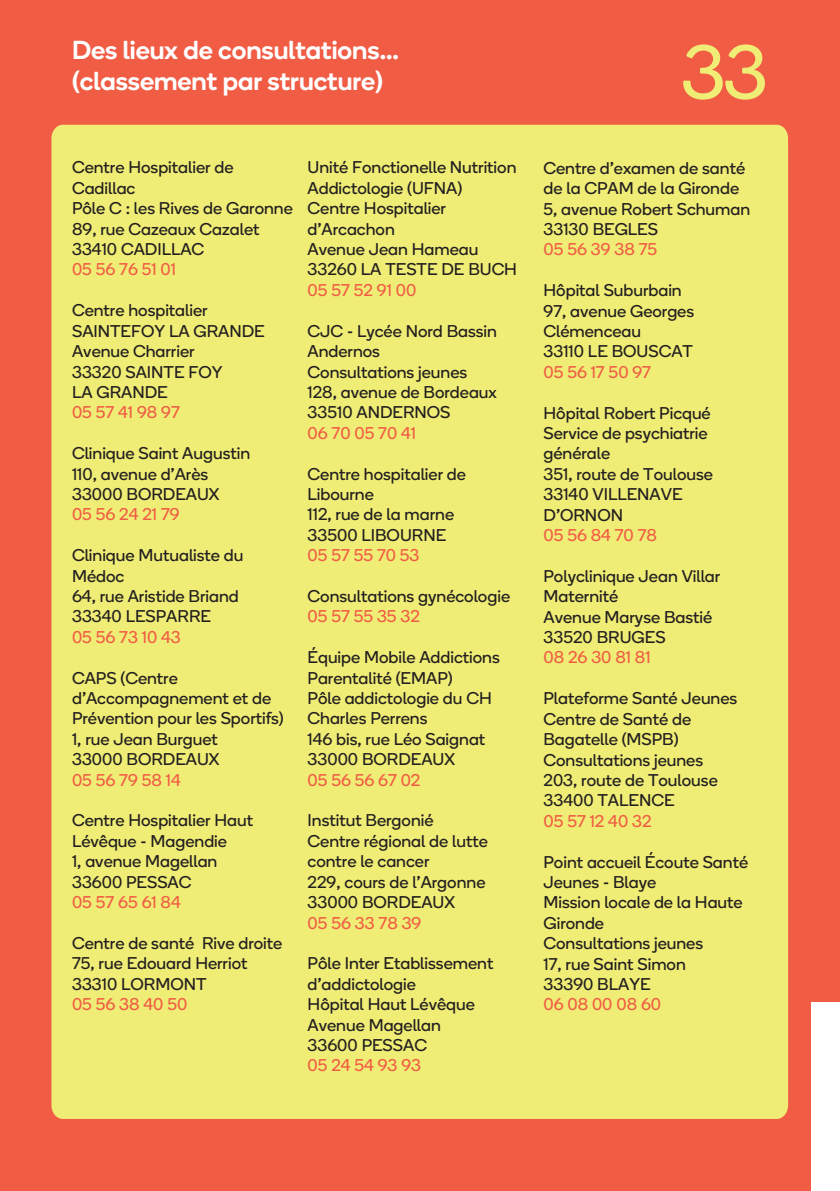
<style>
.page{position:relative;width:840px;height:1191px;background:#fff}
.page>*{position:absolute;margin:0;border:0;box-sizing:border-box;transform-origin:0 0}
.t1{font:76px "Boing";color:#efed75}
.t2{font:500 26px "Boing";color:#fff}
.Tel{font:17px/20.4px "Boing";color:#231f20}
.Tel-2{font:17px "Boing";color:#f15c45}
</style>
<div class="page">
<div style="left:0;top:0;width:839px;height:1191px;background:#f15c45"></div>
<div style="left:51px;top:125px;width:736px;height:994px;background:#efed75"></div>
<div style="left:810px;top:1002px;width:29px;height:189px;background:#fff"></div>
<p class="t2" style="left:72px;top:32px;width:328px">Des lieux de consultations...</p>
<p class="t2" style="left:72px;top:63px;width:312px">(classement par structure)</p>
<p class="Tel" style="left:72px;top:157px;width:163px">Centre Hospitalier de<br>Cadillac</p>
<p class="Tel" style="left:72px;top:198px;width:222px">Pôle C : les Rives de Garonne</p>
<p class="Tel" style="left:72px;top:218px;width:189px">89, rue Cazeaux Cazalet<br>33410 CADILLAC</p>
<p class="Tel-2" style="left:72px;top:258px;width:105px">05 56 76 51 01</p>
<p class="Tel" style="left:72px;top:300px;width:194px">Centre hospitalier<br>SAINTEFOY LA GRANDE</p>
<p class="Tel" style="left:72px;top:340px;width:124px">Avenue Charrier</p>
<p class="Tel" style="left:72px;top:361px;width:152px">33320 SAINTE FOY</p>
<p class="Tel" style="left:72px;top:381px;width:97px">LA GRANDE</p>
<p class="Tel-2" style="left:72px;top:401px;width:109px">05 57 41 98 97</p>
<p class="Tel" style="left:72px;top:442px;width:179px">Clinique Saint Augustin</p>
<p class="Tel" style="left:72px;top:463px;width:138px">110, avenue d’Arès</p>
<p class="Tel" style="left:72px;top:483px;width:149px">33000 BORDEAUX</p>
<p class="Tel-2" style="left:72px;top:503px;width:109px">05 56 24 21 79</p>
<p class="Tel" style="left:72px;top:544px;width:173px">Clinique Mutualiste du<br>Médoc</p>
<p class="Tel" style="left:72px;top:585px;width:168px">64, rue Aristide Briand</p>
<p class="Tel" style="left:72px;top:606px;width:140px">33340 LESPARRE</p>
<p class="Tel-2" style="left:72px;top:626px;width:110px">05 56 73 10 43</p>
<p class="Tel" style="left:72px;top:667px;width:213px">CAPS (Centre d’Accompagnement et de<br>Prévention pour les Sportifs)</p>
<p class="Tel" style="left:72px;top:728px;width:147px">1, rue Jean Burguet</p>
<p class="Tel" style="left:72px;top:748px;width:149px">33000 BORDEAUX</p>
<p class="Tel-2" style="left:72px;top:768px;width:110px">05 56 79 58 14</p>
<p class="Tel" style="left:72px;top:810px;width:182px">Centre Hospitalier Haut<br>Lévêque - Magendie</p>
<p class="Tel" style="left:72px;top:850px;width:147px">1, avenue Magellan</p>
<p class="Tel" style="left:72px;top:871px;width:121px">33600 PESSAC</p>
<p class="Tel-2" style="left:72px;top:891px;width:110px">05 57 65 61 84</p>
<p class="Tel" style="left:72px;top:932px;width:212px">Centre de santé Rive droite</p>
<p class="Tel" style="left:72px;top:952px;width:177px">75, rue Edouard Herriot</p>
<p class="Tel" style="left:72px;top:973px;width:136px">33310 LORMONT</p>
<p class="Tel-2" style="left:72px;top:993px;width:117px">05 56 38 40 50</p>
<p class="Tel" style="left:307px;top:157px;width:210px">Unité Fonctionelle Nutrition<br>Addictologie (UFNA)</p>
<p class="Tel" style="left:307px;top:198px;width:140px">Centre Hospitalier d’Arcachon</p>
<p class="Tel" style="left:307px;top:238px;width:172px">Avenue Jean Hameau</p>
<p class="Tel" style="left:307px;top:259px;width:211px">33260 LA TESTE DE BUCH</p>
<p class="Tel-2" style="left:307px;top:279px;width:110px">05 57 52 91 00</p>
<p class="Tel" style="left:307px;top:320px;width:191px">CJC - Lycée Nord Bassin<br>Andernos</p>
<p class="Tel" style="left:307px;top:361px;width:161px">Consultations jeunes</p>
<p class="Tel" style="left:307px;top:381px;width:191px">128, avenue de Bordeaux<br>33510 ANDERNOS</p>
<p class="Tel-2" style="left:307px;top:422px;width:110px">06 70 05 70 41</p>
<p class="Tel" style="left:307px;top:463px;width:160px">Centre hospitalier de<br>Libourne</p>
<p class="Tel" style="left:307px;top:504px;width:148px">112, rue de la marne</p>
<p class="Tel" style="left:307px;top:524px;width:140px">33500 LIBOURNE</p>
<p class="Tel-2" style="left:307px;top:544px;width:113px">05 57 55 70 53</p>
<p class="Tel" style="left:307px;top:585px;width:204px">Consultations gynécologie</p>
<p class="Tel-2" style="left:307px;top:605px;width:114px">05 57 55 35 32</p>
<p class="Tel" style="left:307px;top:646px;width:194px">Équipe Mobile Addictions<br>Parentalité (EMAP)</p>
<p class="Tel" style="left:307px;top:687px;width:185px">Pôle addictologie du CH<br>Charles Perrens</p>
<p class="Tel" style="left:307px;top:728px;width:179px">146 bis, rue Léo Saignat<br>33000 BORDEAUX</p>
<p class="Tel-2" style="left:307px;top:768px;width:114px">05 56 56 67 02</p>
<p class="Tel" style="left:307px;top:810px;width:127px">Institut Bergonié</p>
<p class="Tel" style="left:307px;top:830px;width:182px">Centre régional de lutte contre le cancer</p>
<p class="Tel" style="left:307px;top:871px;width:179px">229, cours de l’Argonne<br>33000 BORDEAUX</p>
<p class="Tel-2" style="left:307px;top:911px;width:115px">05 56 33 78 39</p>
<p class="Tel" style="left:307px;top:952px;width:187px">Pôle Inter Etablissement d’addictologie</p>
<p class="Tel" style="left:307px;top:993px;width:169px">Hôpital Haut Lévêque</p>
<p class="Tel" style="left:307px;top:1014px;width:135px">Avenue Magellan</p>
<p class="Tel" style="left:307px;top:1034px;width:121px">33600 PESSAC</p>
<p class="Tel-2" style="left:307px;top:1054px;width:115px">05 24 54 93 93</p>
<p class="t1" style="left:681px;top:23px;width:88px">33</p>
<p class="Tel" style="left:543px;top:157px;width:203px">Centre d’examen de santé</p>
<p class="Tel" style="left:543px;top:177px;width:197px">de la CPAM de la Gironde</p>
<p class="Tel" style="left:543px;top:198px;width:208px">5, avenue Robert Schuman<br>33130 BEGLES</p>
<p class="Tel-2" style="left:543px;top:238px;width:115px">05 56 39 38 75</p>
<p class="Tel" style="left:543px;top:279px;width:140px">Hôpital Suburbain</p>
<p class="Tel" style="left:543px;top:300px;width:152px">97, avenue Georges<br>Clémenceau</p>
<p class="Tel" style="left:543px;top:341px;width:151px">33110 LE BOUSCAT</p>
<p class="Tel-2" style="left:543px;top:361px;width:109px">05 56 17 50 97</p>
<p class="Tel" style="left:543px;top:402px;width:169px">Hôpital Robert Picqué</p>
<p class="Tel" style="left:543px;top:422px;width:165px">Service de psychiatrie générale</p>
<p class="Tel" style="left:543px;top:463px;width:171px">351, route de Toulouse</p>
<p class="Tel" style="left:543px;top:483px;width:140px">33140 VILLENAVE</p>
<p class="Tel" style="left:543px;top:504px;width:81px">D’ORNON</p>
<p class="Tel-2" style="left:543px;top:524px;width:115px">05 56 84 70 78</p>
<p class="Tel" style="left:543px;top:565px;width:178px">Polyclinique Jean Villar</p>
<p class="Tel" style="left:543px;top:585px;width:76px">Maternité</p>
<p class="Tel" style="left:543px;top:606px;width:170px">Avenue Maryse Bastié</p>
<p class="Tel" style="left:543px;top:626px;width:123px">33520 BRUGES</p>
<p class="Tel-2" style="left:543px;top:646px;width:108px">08 26 30 81 81</p>
<p class="Tel" style="left:543px;top:687px;width:195px">Plateforme Santé Jeunes</p>
<p class="Tel" style="left:543px;top:708px;width:149px">Centre de Santé de<br>Bagatelle (MSPB)</p>
<p class="Tel" style="left:543px;top:749px;width:161px">Consultations jeunes</p>
<p class="Tel" style="left:543px;top:769px;width:176px">203, route de Toulouse</p>
<p class="Tel" style="left:543px;top:789px;width:132px">33400 TALENCE</p>
<p class="Tel-2" style="left:543px;top:810px;width:109px">05 57 12 40 32</p>
<p class="Tel" style="left:543px;top:851px;width:206px">Point accueil Écoute Santé<br>Jeunes - Blaye</p>
<p class="Tel" style="left:543px;top:891px;width:200px">Mission locale de la Haute<br>Gironde</p>
<p class="Tel" style="left:543px;top:932px;width:161px">Consultations jeunes</p>
<p class="Tel" style="left:543px;top:953px;width:144px">17, rue Saint Simon</p>
<p class="Tel" style="left:543px;top:973px;width:108px">33390 BLAYE</p>
<p class="Tel-2" style="left:543px;top:993px;width:119px">06 08 00 08 60</p>
</div>
